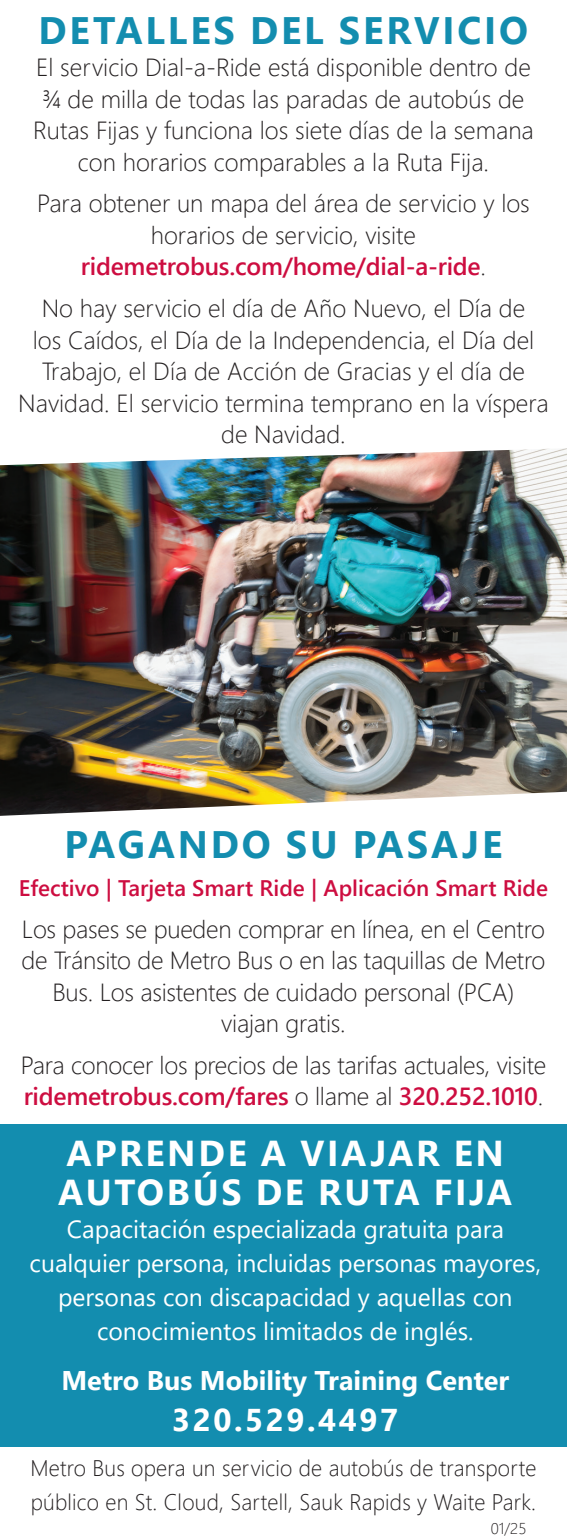
<style>
.page{position:relative;width:567px;height:1539px;background:#fff}
.page>*{position:absolute;margin:0;border:0;box-sizing:border-box;transform-origin:0 0}
.t1{font:700 38.25px "Segoe UI";letter-spacing:.075em;color:#138daf}
.t2{font:700 36px/38.2px "Segoe UI";letter-spacing:.075em;color:#fff}
.t3{font:700 31.5px "Segoe UI";letter-spacing:.08em;color:#fff}
.t4{font:700 27px "Segoe UI";color:#fff}
.t5{font:300 24.75px/31.5px "Segoe UI";color:#231f20;text-align:center}
.t6{font:24.75px/33.8px "Segoe UI";color:#fff;text-align:center}
.t7{font:300 22.5px/33.8px "Segoe UI";letter-spacing:.01em;color:#231f20}
.t8{font:600 22.5px "Segoe UI";color:#cd0d40}
.t9{font:300 15.75px "Segoe UI";color:#231f20}
.s1{font-weight:600;color:#cd0d40}
</style>
<div class="page">
<img style="left:0;top:448px;width:567px;height:368px">
<div style="left:0;top:1124px;width:567px;height:323px;background:#138daf"></div>
<h1 class="t1" style="left:39px;top:-6px;width:491px">DETALLES DEL SERVICIO</h1>
<p class="t5" style="left:33px;top:49px;width:502px">El servicio Dial-a-Ride está disponible dentro de ¾ de milla de todas las paradas de autobús de Rutas Fijas y funciona los siete días de la semana con horarios comparables a la Ruta Fija.</p>
<p class="t5" style="left:37px;top:185px;width:494px">Para obtener un mapa del área de servicio y los horarios de servicio, visite <span class="s1">ridemetrobus.com/home/dial-a-ride</span>.</p>
<p class="t5" style="left:18px;top:290px;width:532px">No hay servicio el día de Año Nuevo, el Día de<br>los Caídos, el Día de la Independencia, el Día del Trabajo, el Día de Acción de Gracias y el día de Navidad. El servicio termina temprano en la víspera de Navidad.</p>
<h1 class="t1" style="left:64px;top:809px;width:440px">PAGANDO SU PASAJE</h1>
<p class="t8" style="left:19px;top:867px;width:531px">Efectivo | Tarjeta Smart Ride | Aplicación Smart Ride</p>
<p class="t5" style="left:22px;top:911px;width:525px">Los pases se pueden comprar en línea, en el Centro de Tránsito de Metro Bus o en las taquillas de Metro Bus. Los asistentes de cuidado personal (PCA) viajan gratis.</p>
<p class="t5" style="left:21px;top:1047px;width:527px;text-align:left">Para conocer los precios de las tarifas actuales, visite <span class="s1">ridemetrobus.com/fares</span> o llame al <span class="s1">320.252.1010</span>.</p>
<h2 class="t2" style="left:58px;top:1132px;width:455px">APRENDE A VIAJAR EN<br>AUTOBÚS DE RUTA FIJA</h2>
<p class="t6" style="left:30px;top:1211px;width:513px">Capacitación especializada gratuita para cualquier persona, incluidas personas mayores, personas con discapacidad y aquellas con conocimientos limitados de inglés.</p>
<p class="t4" style="left:61px;top:1355px;width:449px">Metro Bus Mobility Training Center</p>
<p class="t3" style="left:172px;top:1390px;width:227px">320.529.4497</p>
<p class="t7" style="left:30px;top:1449px;width:508px">Metro Bus opera un servicio de autobús de transporte público en St. Cloud, Sartell, Sauk Rapids y Waite Park.</p>
<p class="t9" style="left:491px;top:1514px;width:37px">01/25</p>
</div>
